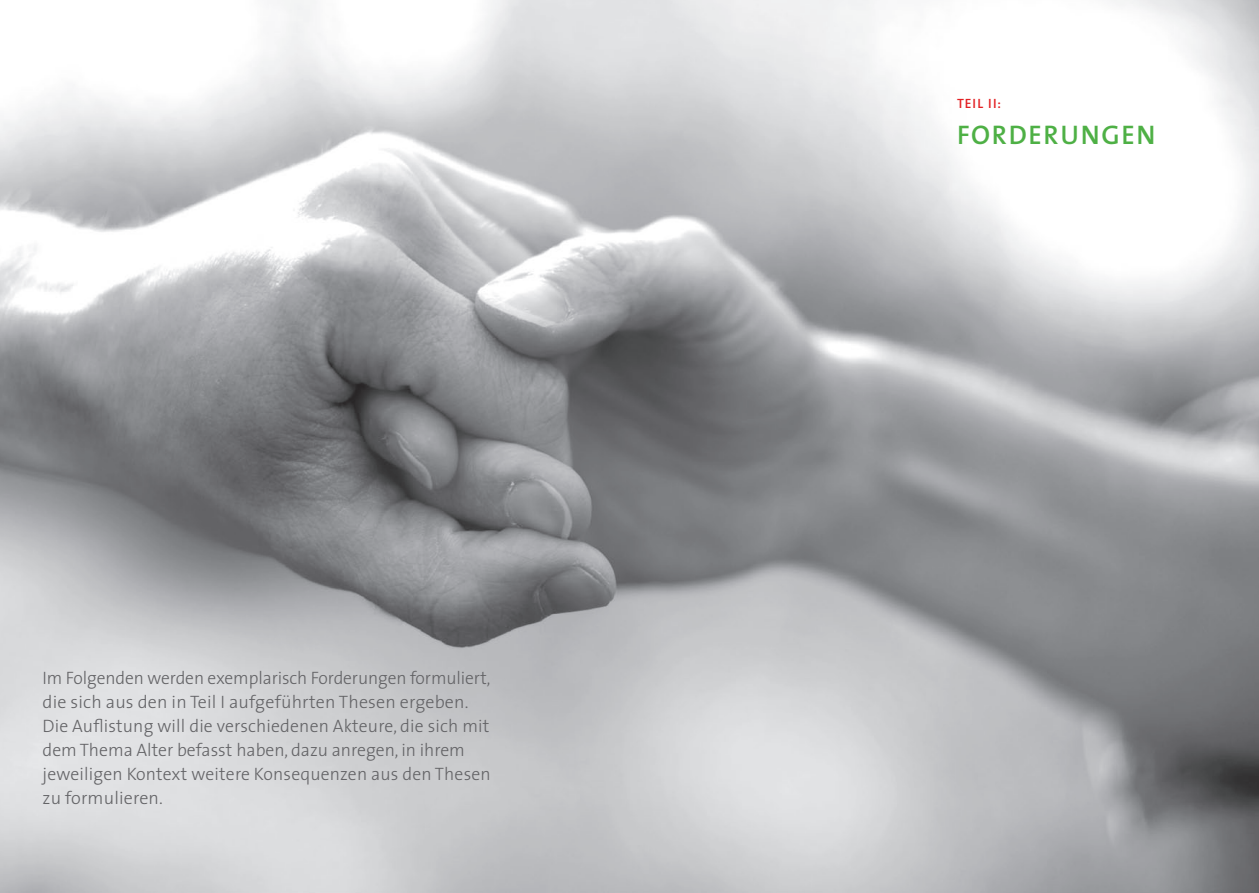
<style>
.page{position:relative;width:1259px;height:893px;background:#fff}
.page>*{position:absolute;margin:0;border:0;box-sizing:border-box;transform-origin:0 0}
.t1{font:600 27px "The Sans";letter-spacing:.06em;color:#4eb045}
.t2{font:300 18px/24px "The Sans";letter-spacing:.01em;color:#636366}
.t3{font:600 13.5px "The Sans";color:#e32023}
</style>
<div class="page">
<img style="left:0;top:0;width:1259px;height:893px">
<p class="t2" style="left:43px;top:665px;width:450px">Im Folgenden werden exemplarisch Forderungen formuliert, die sich aus den in Teil I aufgeführten Thesen ergeben.<br>Die Auflistung will die verschiedenen Akteure, die sich mit dem Thema Alter befasst haben, dazu anregen, in ihrem jeweiligen Kontext weitere Konsequenzen aus den Thesen zu formulieren.</p>
<p class="t3" style="left:957px;top:92px;width:46px">TEIL II:</p>
<h1 class="t1" style="left:957px;top:112px;width:200px">FORDERUNGEN</h1>
</div>
